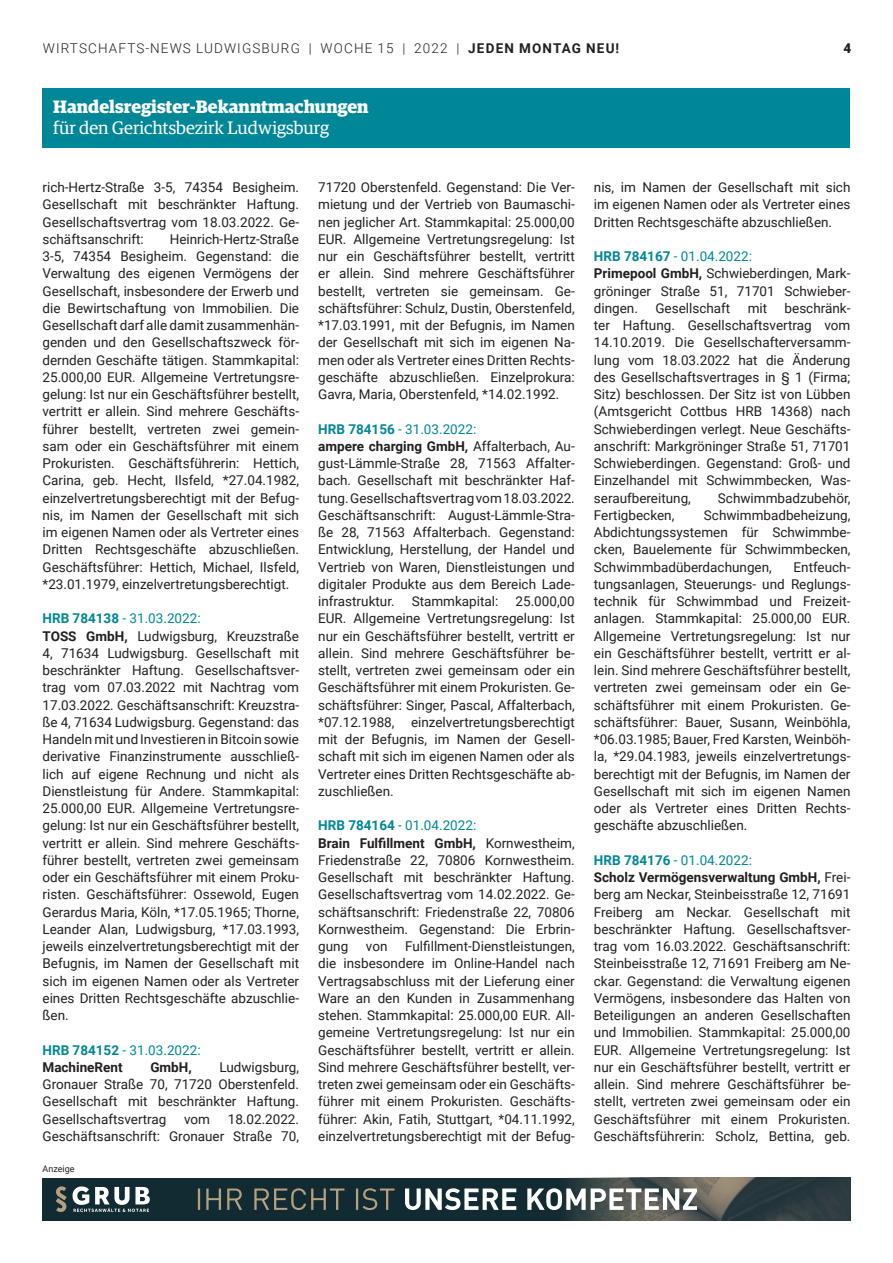
<style>
.page{position:relative;width:893px;height:1263px;background:#fff}
.page>*{position:absolute;margin:0;border:0;box-sizing:border-box;transform-origin:0 0}
.t1{font:700 18px "Guardian Egyp";color:#fff}
.t2{font:18px "Guardian Egyp";color:#fff}
.Grundtext{font:13.5px/17.2px "Roboto";color:#231f20;text-align:justify}
.HRA-HRB{font:13.5px "Roboto";color:#008797}
.t3{font:300 13.5px "Roboto";letter-spacing:.085em;color:#231f20}
.Grundtext-2{font:700 13.5px "Roboto";color:#231f20}
.t4{font:900 13.5px "Roboto";color:#231f20}
.t5{font:9px "Roboto";color:#231f20}
.s1{font-weight:700}
</style>
<div class="page">
<div style="left:43px;top:88px;width:807px;height:60px;background:#008797"></div>
<div style="left:43px;top:1178px;width:807px;height:42px;background:#122b32"></div>
<img style="left:554px;top:1178px;width:296px;height:42px">
<svg style="left:405px;top:1188px;width:292px;height:22px"></svg>
<svg style="left:198px;top:1188px;width:196px;height:22px"></svg>
<svg style="left:56px;top:1186px;width:11px;height:26px"></svg>
<svg style="left:73px;top:1186px;width:77px;height:26px"></svg>
<p class="t3" style="left:43px;top:38px;width:578px">WIRTSCHAFTS-NEWS LUDWIGSBURG | WOCHE 15 | 2022 | <span class="s1">JEDEN MONTAG NEU!</span></p>
<p class="t4" style="left:843px;top:38px;width:9px">4</p>
<h1 class="t1" style="left:53px;top:93px;width:317px">Handelsregister-Bekanntmachungen</h1>
<h1 class="t2" style="left:53px;top:116px;width:277px">für den Gerichtsbezirk Ludwigsburg</h1>
<p class="Grundtext" style="left:43px;top:178px;width:258px">rich-Hertz-Straße 3-5, 74354 Besigheim.<br>Gesellschaft mit beschränkter Haftung.<br>Gesellschaftsvertrag vom 18.03.2022. Ge&shy;schäftsanschrift:</p>
<p class="Grundtext" style="left:43px;top:230px;width:258px;text-indent:127px">Heinrich-Hertz-Straße 3-5, 74354 Besigheim. Gegenstand: die Verwaltung des eigenen Vermögens der Gesellschaft, insbesondere der Erwerb und die Bewirtschaftung von Immobilien. Die Gesellschaft darf alle damit zusammenhän&shy;genden und den Gesellschaftszweck för&shy;dernden Geschäfte tätigen. Stammkapital:<br>25.000,00 EUR. Allgemeine Vertretungsre&shy;gelung: Ist nur ein Geschäftsführer bestellt, vertritt er allein. Sind mehrere Geschäfts&shy;führer bestellt, vertreten zwei gemein&shy;sam oder ein Geschäftsführer mit einem Prokuristen. Geschäftsführerin: Hettich, Carina, geb. Hecht, Ilsfeld, *27.04.1982, einzelvertretungsberechtigt mit der Befug&shy;nis, im Namen der Gesellschaft mit sich im eigenen Namen oder als Vertreter eines Dritten Rechtsgeschäfte abzuschließen.<br>Geschäftsführer: Hettich, Michael, Ilsfeld, *23.01.1979, einzelvertretungsberechtigt.</p>
<p class="HRA-HRB" style="left:43px;top:609px;width:160px"><span class="s1">HRB 784138</span> - 31.03.2022:</p>
<p class="Grundtext" style="left:43px;top:627px;width:258px"><span class="s1">TOSS GmbH,</span> Ludwigsburg, Kreuzstraße 4, 71634 Ludwigsburg. Gesellschaft mit beschränkter Haftung. Gesellschaftsver&shy;trag vom 07.03.2022 mit Nachtrag vom 17.03.2022. Geschäftsanschrift: Kreuzstra&shy;ße 4, 71634 Ludwigsburg. Gegenstand: das Handeln mit und Investieren in Bitcoin sowie derivative Finanzinstrumente ausschließ&shy;lich auf eigene Rechnung und nicht als Dienstleistung für Andere. Stammkapital:<br>25.000,00 EUR. Allgemeine Vertretungsre&shy;gelung: Ist nur ein Geschäftsführer bestellt, vertritt er allein. Sind mehrere Geschäfts&shy;führer bestellt, vertreten zwei gemeinsam oder ein Geschäftsführer mit einem Proku&shy;risten. Geschäftsführer: Ossewold, Eugen Gerardus Maria, Köln, *17.05.1965; Thorne, Leander Alan, Ludwigsburg, *17.03.1993, jeweils einzelvertretungsberechtigt mit der Befugnis, im Namen der Gesellschaft mit sich im eigenen Namen oder als Vertreter eines Dritten Rechtsgeschäfte abzuschlie&shy;ßen.</p>
<p class="HRA-HRB" style="left:43px;top:1040px;width:160px"><span class="s1">HRB 784152</span> - 31.03.2022:</p>
<p class="Grundtext-2" style="left:43px;top:1057px;width:82px">MachineRent</p>
<p class="Grundtext-2" style="left:150px;top:1057px;width:43px">GmbH,</p>
<p class="Grundtext" style="left:43px;top:1058px;width:258px;text-indent:177px">Ludwigsburg, Gronauer Straße 70, 71720 Oberstenfeld.<br>Gesellschaft mit beschränkter Haftung.<br>Gesellschaftsvertrag</p>
<p class="Grundtext" style="left:43px;top:1110px;width:258px;text-align:right">18.02.2022.<br>Geschäftsanschrift: Gronauer Straße 70,</p>
<p class="Grundtext" style="left:184px;top:1110px;width:27px">vom</p>
<p class="t5" style="left:43px;top:1162px;width:34px">Anzeige</p>
<p class="Grundtext" style="left:318px;top:178px;width:258px">71720 Oberstenfeld. Gegenstand: Die Ver&shy;mietung und der Vertrieb von Baumaschi&shy;nen jeglicher Art. Stammkapital: 25.000,00<br>EUR. Allgemeine Vertretungsregelung: Ist nur ein Geschäftsführer bestellt, vertritt er allein. Sind mehrere Geschäftsführer bestellt, vertreten sie gemeinsam. Ge&shy;schäftsführer: Schulz, Dustin, Oberstenfeld, *17.03.1991, mit der Befugnis, im Namen der Gesellschaft mit sich im eigenen Na&shy;men oder als Vertreter eines Dritten Rechts&shy;geschäfte abzuschließen. Einzelprokura:<br>Gavra, Maria, Oberstenfeld, *14.02.1992.</p>
<p class="HRA-HRB" style="left:318px;top:419px;width:160px"><span class="s1">HRB 784156</span> - 31.03.2022:</p>
<p class="Grundtext" style="left:318px;top:437px;width:258px"><span class="s1">ampere charging GmbH,</span> Affalterbach, Au&shy;gust-Lämmle-Straße 28, 71563 Affalter&shy;bach. Gesellschaft mit beschränkter Haf&shy;tung. Gesellschaftsvertrag vom 18.03.2022.<br>Geschäftsanschrift: August-Lämmle-Stra&shy;ße 28, 71563 Affalterbach. Gegenstand:<br>Entwicklung, Herstellung, der Handel und Vertrieb von Waren, Dienstleistungen und digitaler Produkte aus dem Bereich Lade&shy;infrastruktur.</p>
<p class="Grundtext" style="left:412px;top:592px;width:88px">Stammkapital:</p>
<p class="Grundtext" style="left:318px;top:592px;width:258px;text-indent:197px">25.000,00<br>EUR. Allgemeine Vertretungsregelung: Ist nur ein Geschäftsführer bestellt, vertritt er allein. Sind mehrere Geschäftsführer be&shy;stellt, vertreten zwei gemeinsam oder ein Geschäftsführer mit einem Prokuristen. Ge&shy;schäftsführer: Singer, Pascal, Affalterbach, *07.12.1988, einzelvertretungsberechtigt mit der Befugnis, im Namen der Gesell&shy;schaft mit sich im eigenen Namen oder als Vertreter eines Dritten Rechtsgeschäfte ab&shy;zuschließen.</p>
<p class="HRA-HRB" style="left:318px;top:816px;width:160px"><span class="s1">HRB 784164</span> - 01.04.2022:</p>
<p class="Grundtext" style="left:318px;top:834px;width:258px"><span class="s1">Brain Fulfillment GmbH,</span> Kornwestheim, Friedenstraße 22, 70806 Kornwestheim.<br>Gesellschaft mit beschränkter Haftung.<br>Gesellschaftsvertrag vom 14.02.2022. Ge&shy;schäftsanschrift: Friedenstraße 22, 70806<br>Kornwestheim. Gegenstand: Die Erbrin&shy;gung</p>
<p class="Grundtext" style="left:318px;top:937px;width:258px;text-indent:87px">Fulfillment-Dienstleistungen, die insbesondere im Online-Handel nach Vertragsabschluss mit der Lieferung einer Ware an den Kunden in Zusammenhang stehen. Stammkapital: 25.000,00 EUR. All&shy;gemeine Vertretungsregelung: Ist nur ein Geschäftsführer bestellt, vertritt er allein.<br>Sind mehrere Geschäftsführer bestellt, ver&shy;treten zwei gemeinsam oder ein Geschäfts&shy;führer mit einem Prokuristen. Geschäfts&shy;führer: Akin, Fatih, Stuttgart, *04.11.1992, einzelvertretungsberechtigt mit der Befug-</p>
<p class="Grundtext" style="left:366px;top:937px;width:23px">von</p>
<p class="Grundtext" style="left:594px;top:178px;width:258px">nis, im Namen der Gesellschaft mit sich im eigenen Namen oder als Vertreter eines Dritten Rechtsgeschäfte abzuschließen.</p>
<p class="HRA-HRB" style="left:594px;top:247px;width:160px"><span class="s1">HRB 784167</span> - 01.04.2022:</p>
<p class="Grundtext" style="left:594px;top:264px;width:258px"><span class="s1">Primepool GmbH,</span> Schwieberdingen, Mark&shy;gröninger Straße 51, 71701 Schwieber&shy;dingen.</p>
<p class="Grundtext" style="left:655px;top:299px;width:76px">Gesellschaft</p>
<p class="Grundtext" style="left:748px;top:299px;width:21px">mit</p>
<p class="Grundtext" style="left:594px;top:299px;width:258px;text-indent:191px">beschränk&shy;ter Haftung. Gesellschaftsvertrag vom 14.10.2019. Die Gesellschafterversamm&shy;lung vom 18.03.2022 hat die Änderung des Gesellschaftsvertrages in § 1 (Firma; Sitz) beschlossen. Der Sitz ist von Lübben (Amtsgericht Cottbus HRB 14368) nach Schwieberdingen verlegt. Neue Geschäfts&shy;anschrift: Markgröninger Straße 51, 71701<br>Schwieberdingen. Gegenstand: Groß- und Einzelhandel mit Schwimmbecken, Was&shy;seraufbereitung,</p>
<p class="Grundtext" style="left:718px;top:489px;width:134px">Schwimmbadzubehör,</p>
<p class="Grundtext" style="left:594px;top:506px;width:258px;text-indent:110px">Schwimmbadbeheizung, Abdichtungssystemen für Schwimmbe&shy;cken, Bauelemente für Schwimmbecken, Schwimmbadüberdachungen,</p>
<p class="Grundtext" style="left:594px;top:506px;width:82px">Fertigbecken,</p>
<p class="Grundtext" style="left:594px;top:558px;width:258px;text-indent:200px">Entfeuch&shy;tungsanlagen, Steuerungs- und Reglungs&shy;technik für Schwimmbad und Freizeit&shy;anlagen. Stammkapital: 25.000,00 EUR.<br>Allgemeine Vertretungsregelung: Ist nur ein Geschäftsführer bestellt, vertritt er al&shy;lein. Sind mehrere Geschäftsführer bestellt, vertreten zwei gemeinsam oder ein Ge&shy;schäftsführer mit einem Prokuristen. Ge&shy;schäftsführer: Bauer, Susann, Weinböhla, *06.03.1985; Bauer, Fred Karsten, Weinböh&shy;la, *29.04.1983, jeweils einzelvertretungs&shy;berechtigt mit der Befugnis, im Namen der Gesellschaft mit sich im eigenen Namen oder als Vertreter eines Dritten Rechts&shy;geschäfte abzuschließen.</p>
<p class="HRA-HRB" style="left:594px;top:850px;width:160px"><span class="s1">HRB 784176</span> - 01.04.2022:</p>
<p class="Grundtext" style="left:594px;top:868px;width:258px"><span class="s1">Scholz Vermögensverwaltung GmbH,</span> Frei&shy;berg am Neckar, Steinbeisstraße 12, 71691<br>Freiberg am Neckar. Gesellschaft mit beschränkter Haftung. Gesellschaftsver&shy;trag vom 16.03.2022. Geschäftsanschrift:<br>Steinbeisstraße 12, 71691 Freiberg am Ne&shy;ckar. Gegenstand: die Verwaltung eigenen Vermögens, insbesondere das Halten von Beteiligungen an anderen Gesellschaften und Immobilien. Stammkapital: 25.000,00<br>EUR. Allgemeine Vertretungsregelung: Ist nur ein Geschäftsführer bestellt, vertritt er allein. Sind mehrere Geschäftsführer be&shy;stellt, vertreten zwei gemeinsam oder ein Geschäftsführer mit einem Prokuristen.<br>Geschäftsführerin: Scholz, Bettina, geb.</p>
</div>
